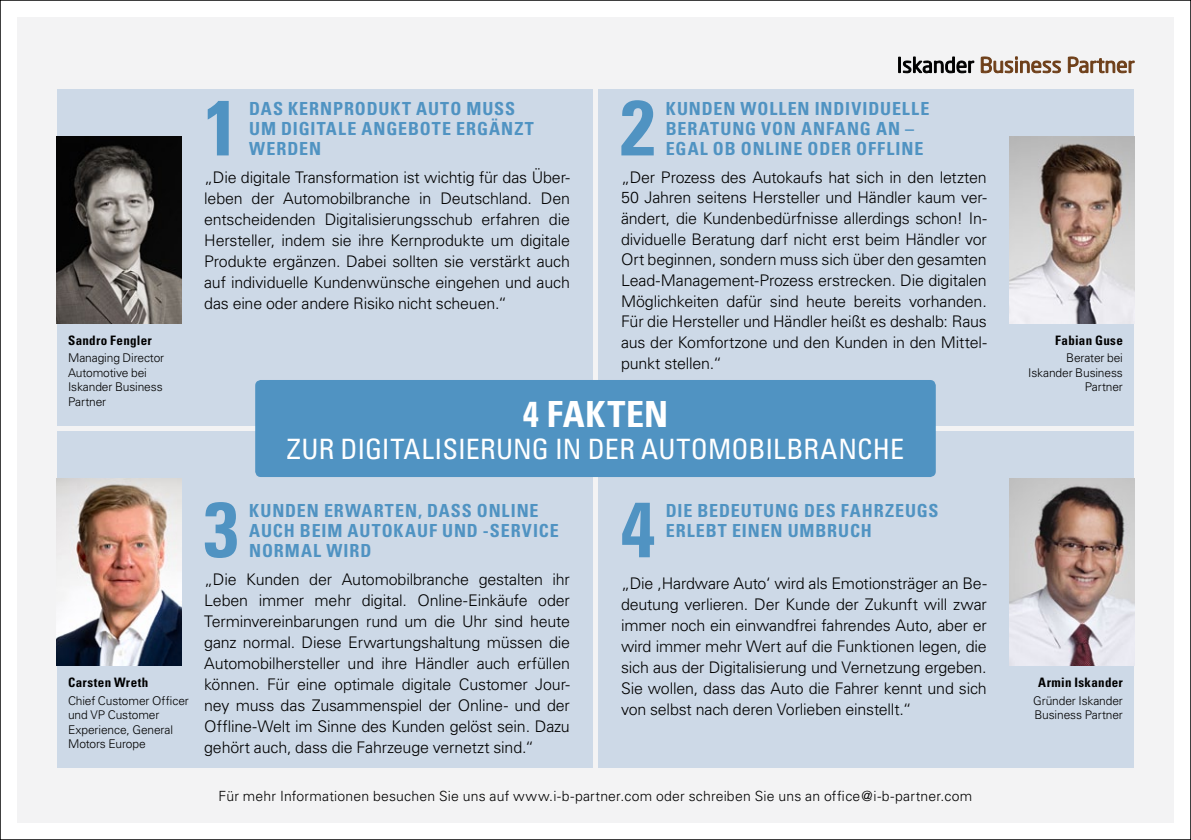
<style>
.page{position:relative;width:1191px;height:840px;background:#fff}
.page>*{position:absolute;margin:0;border:0;box-sizing:border-box;transform-origin:0 0}
.t1{font:700 condensed 78px "Univers";color:#5093c2}
.t2{font:700 condensed 36px "Univers";letter-spacing:.02em;color:#fff}
.t3{font:condensed 28px "Univers";color:#fff}
.t4{font:700 condensed 18px/20px "Univers";letter-spacing:.05em;color:#5093c2}
.t5{font:16px/21px "Univers Light Extra";letter-spacing:-.01em;color:#000;text-align:justify}
.t6{font:300 14px "Univers";letter-spacing:.015em;color:#000}
.t7{font:700 condensed 13px "Univers";letter-spacing:.025em;color:#000}
.t8{font:12px/14.4px "Univers Light Extra";letter-spacing:-.01em;color:#000}
.t9{font:300 12px/14.4px "Univers";letter-spacing:-.01em;color:#000}
</style>
<div class="page">
<div style="left:17px;top:17px;width:1157px;height:805px;background:#f3f3f4"></div>
<div style="left:57px;top:89px;width:535px;height:336px;background:#cdd9e7"></div>
<div style="left:57px;top:431px;width:535px;height:336px;background:#cdd9e7"></div>
<div style="left:598px;top:89px;width:536px;height:336px;background:#cdd9e7"></div>
<div style="left:598px;top:431px;width:536px;height:336px;background:#cdd9e7"></div>
<div style="left:255px;top:380px;width:680px;height:97px;background:#5093c2;border-radius:6px"></div>
<img style="left:1009px;top:136px;width:125px;height:187px">
<img style="left:1009px;top:478px;width:125px;height:187px">
<img style="left:57px;top:136px;width:124px;height:187px">
<img style="left:57px;top:478px;width:124px;height:187px">
<svg style="left:898px;top:57px;width:76px;height:16px"></svg>
<svg style="left:981px;top:57px;width:153px;height:16px"></svg>
<p class="t7" style="left:68px;top:332px;width:85px">SANDRO FENGLER</p>
<p class="t9" style="left:68px;top:351px;width:98px">Managing Director<br>Automotive bei<br>Iskander Business<br>Partner</p>
<h1 class="t1" style="left:204px;top:80px;width:36px">1</h1>
<p class="t4" style="left:249px;top:98px;width:286px">DAS KERNPRODUKT AUTO MUSS<br>UM DIGITALE ANGEBOTE ERGÄNZT<br>WERDEN</p>
<p class="t5" style="left:204px;top:167px;width:367px">„Die digitale Transformation ist wichtig für das Über&shy;leben der Automobilbranche in Deutschland. Den entscheidenden Digitalisierungsschub erfahren die Hersteller, indem sie ihre Kernprodukte um digitale Produkte ergänzen. Dabei sollten sie verstärkt auch auf individuelle Kundenwünsche eingehen und auch das eine oder andere Risiko nicht scheuen.“</p>
<h1 class="t1" style="left:620px;top:80px;width:36px">2</h1>
<p class="t4" style="left:666px;top:98px;width:265px">KUNDEN WOLLEN INDIVIDUELLE<br>BERATUNG VON ANFANG AN –<br>EGAL OB ONLINE ODER OFFLINE</p>
<p class="t5" style="left:621px;top:167px;width:367px">„Der Prozess des Autokaufs hat sich in den letzten 50 Jahren seitens Hersteller und Händler kaum ver&shy;ändert, die Kundenbedürfnisse allerdings schon! In&shy;dividuelle Beratung darf nicht erst beim Händler vor Ort beginnen, sondern muss sich über den gesamten Lead-Management-Prozess erstrecken. Die digitalen Möglichkeiten dafür sind heute bereits vorhanden.<br>Für die Hersteller und Händler heißt es deshalb: Raus aus der Komfortzone und den Kunden in den Mittel&shy;punkt stellen.“</p>
<h2 class="t2" style="left:523px;top:391px;width:147px">4 FAKTEN</h2>
<h3 class="t3" style="left:287px;top:431px;width:618px">ZUR DIGITALISIERUNG IN DER AUTOMOBILBRANCHE</h3>
<p class="t7" style="left:68px;top:674px;width:82px">CARSTEN WRETH</p>
<p class="t8" style="left:68px;top:692px;width:122px">Chief Customer Officer und VP Customer<br>Experience, General<br>Motors Europe</p>
<h1 class="t1" style="left:204px;top:481px;width:36px">3</h1>
<h1 class="t1" style="left:620px;top:481px;width:36px">4</h1>
<p class="t4" style="left:249px;top:500px;width:311px">KUNDEN ERWARTEN, DASS ONLINE<br>AUCH BEIM AUTOKAUF UND -SERVICE<br>NORMAL WIRD</p>
<p class="t5" style="left:204px;top:568px;width:367px">„Die Kunden der Automobilbranche gestalten ihr Leben immer mehr digital. Online-Einkäufe oder Terminvereinbarungen rund um die Uhr sind heute ganz normal. Diese Erwartungshaltung müssen die Automobilhersteller und ihre Händler auch erfüllen können. Für eine optimale digitale Customer Jour&shy;ney muss das Zusammenspiel der Online- und der Offline-Welt im Sinne des Kunden gelöst sein. Dazu gehört auch, dass die Fahrzeuge vernetzt sind.“</p>
<p class="t4" style="left:666px;top:500px;width:274px">DIE BEDEUTUNG DES FAHRZEUGS<br>ERLEBT EINEN UMBRUCH</p>
<p class="t5" style="left:621px;top:572px;width:367px">„Die ‚Hardware Auto‘ wird als Emotionsträger an Be&shy;deutung verlieren. Der Kunde der Zukunft will zwar immer noch ein einwandfrei fahrendes Auto, aber er wird immer mehr Wert auf die Funktionen legen, die sich aus der Digitalisierung und Vernetzung ergeben.<br>Sie wollen, dass das Auto die Fahrer kennt und sich von selbst nach deren Vorlieben einstellt.“</p>
<p class="t6" style="left:218px;top:787px;width:755px">Für mehr Informationen besuchen Sie uns auf www.i-b-partner.com oder schreiben Sie uns an office@i-b-partner.com</p>
<p class="t7" style="left:1055px;top:332px;width:69px">FABIAN GUSE</p>
<p class="t8" style="left:1028px;top:351px;width:96px;text-align:right">Berater bei<br>Iskander Business<br>Partner</p>
<p class="t7" style="left:1038px;top:674px;width:86px">ARMIN ISKANDER</p>
<p class="t8" style="left:1033px;top:692px;width:91px">Gründer Iskander<br>Business Partner</p>
</div>
